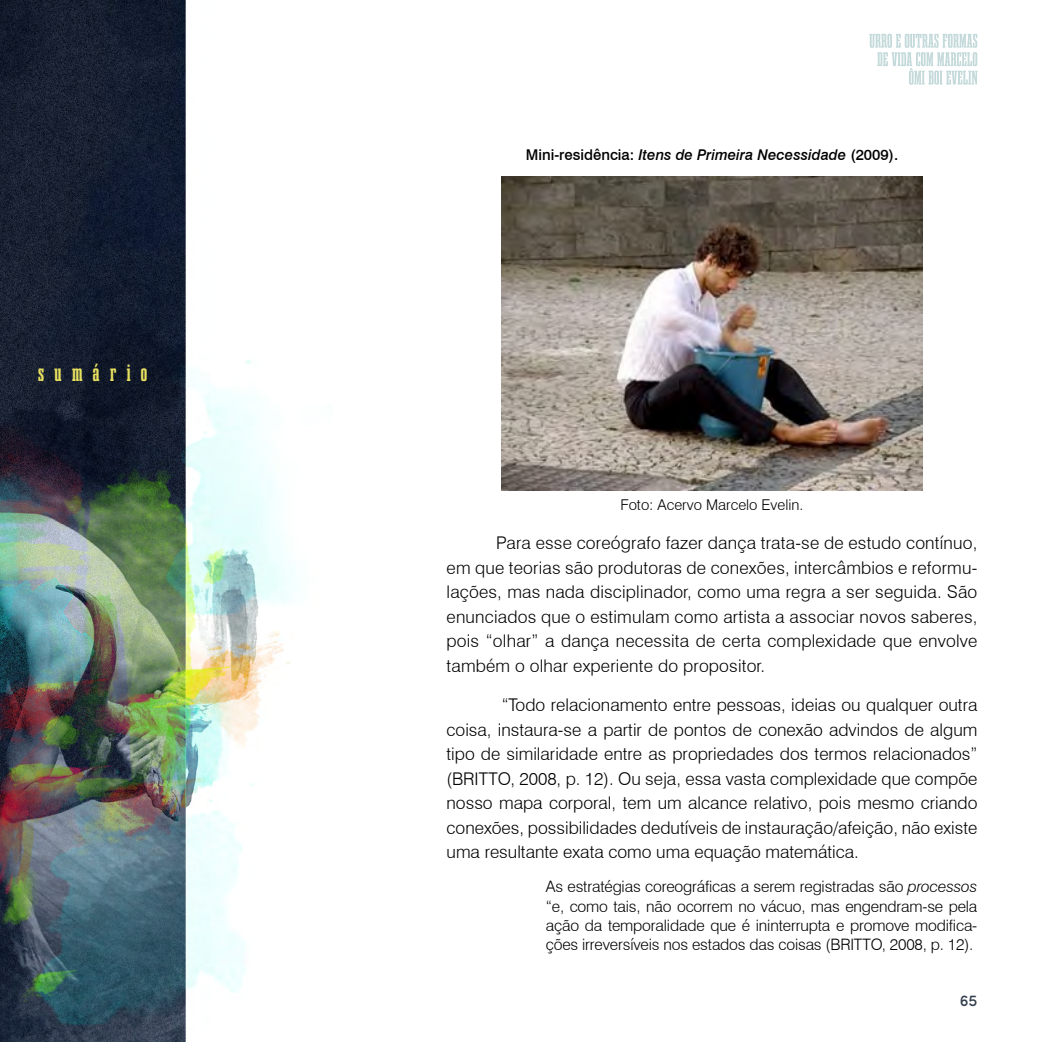
<style>
.page{position:relative;width:1042px;height:1042px;background:#fff}
.page>*{position:absolute;margin:0;border:0;box-sizing:border-box;transform-origin:0 0}
.t1{font:700 21px "Gravtrac Cp Rg";letter-spacing:.5em;color:#e7e05f}
.t2{font:300 17.5px/24.5px "Swiss 721 BT";letter-spacing:.005em;color:#000;text-align:justify}
.t3{font:300 15.75px/19.2px "Swiss 721 BT";letter-spacing:-.01em;color:#000;text-align:justify}
.t4{font:500 15.75px "Sofia Pro";color:#333f4e}
.t5{font:italic 500 14.88px "Swiss 721 BT";color:#000}
.t6{font:300 14.88px "Swiss 721 BT";color:#000}
.s1{font-style:normal}
.s2{font-style:italic}
</style>
<div class="page">
<img style="left:0;top:0;width:296px;height:1042px">
<svg style="left:869px;top:34px;width:108px;height:51px"></svg>
<img style="left:502px;top:176px;width:420px;height:314px">
<p class="t1" style="left:38px;top:356px;width:111px">sumário</p>
<p class="t5" style="left:526px;top:146px;width:374px"><span class="s1">Mini-residência:</span> Itens de Primeira Necessidade <span class="s1">(2009).</span></p>
<p class="t6" style="left:620px;top:495px;width:184px">Foto: Acervo Marcelo Evelin.</p>
<p class="t2" style="left:446px;top:530px;width:532px;text-indent:50px">Para esse coreógrafo fazer dança trata-se de estudo contínuo, em que teorias são produtoras de conexões, intercâmbios e reformu&shy;lações, mas nada disciplinador, como uma regra a ser seguida. São enunciados que o estimulam como artista a associar novos saberes, pois “olhar” a dança necessita de certa complexidade que envolve também o olhar experiente do propositor.</p>
<p class="t2" style="left:446px;top:692px;width:532px;text-indent:55px">“Todo relacionamento entre pessoas, ideias ou qualquer outra coisa, instaura-se a partir de pontos de conexão advindos de algum tipo de similaridade entre as propriedades dos termos relacionados” (BRITTO, 2008, p. 12). Ou seja, essa vasta complexidade que compõe nosso mapa corporal, tem um alcance relativo, pois mesmo criando conexões, possibilidades dedutíveis de instauração/afeição, não existe uma resultante exata como uma equação matemática.</p>
<p class="t3" style="left:546px;top:877px;width:433px">As estratégias coreográficas a serem registradas são <span class="s2">processos </span>“e, como tais, não ocorrem no vácuo, mas engendram-se pela ação da temporalidade que é ininterrupta e promove modifica&shy;ções irreversíveis nos estados das coisas (BRITTO, 2008, p. 12).</p>
<p class="t4" style="left:959px;top:989px;width:19px">65</p>
</div>
